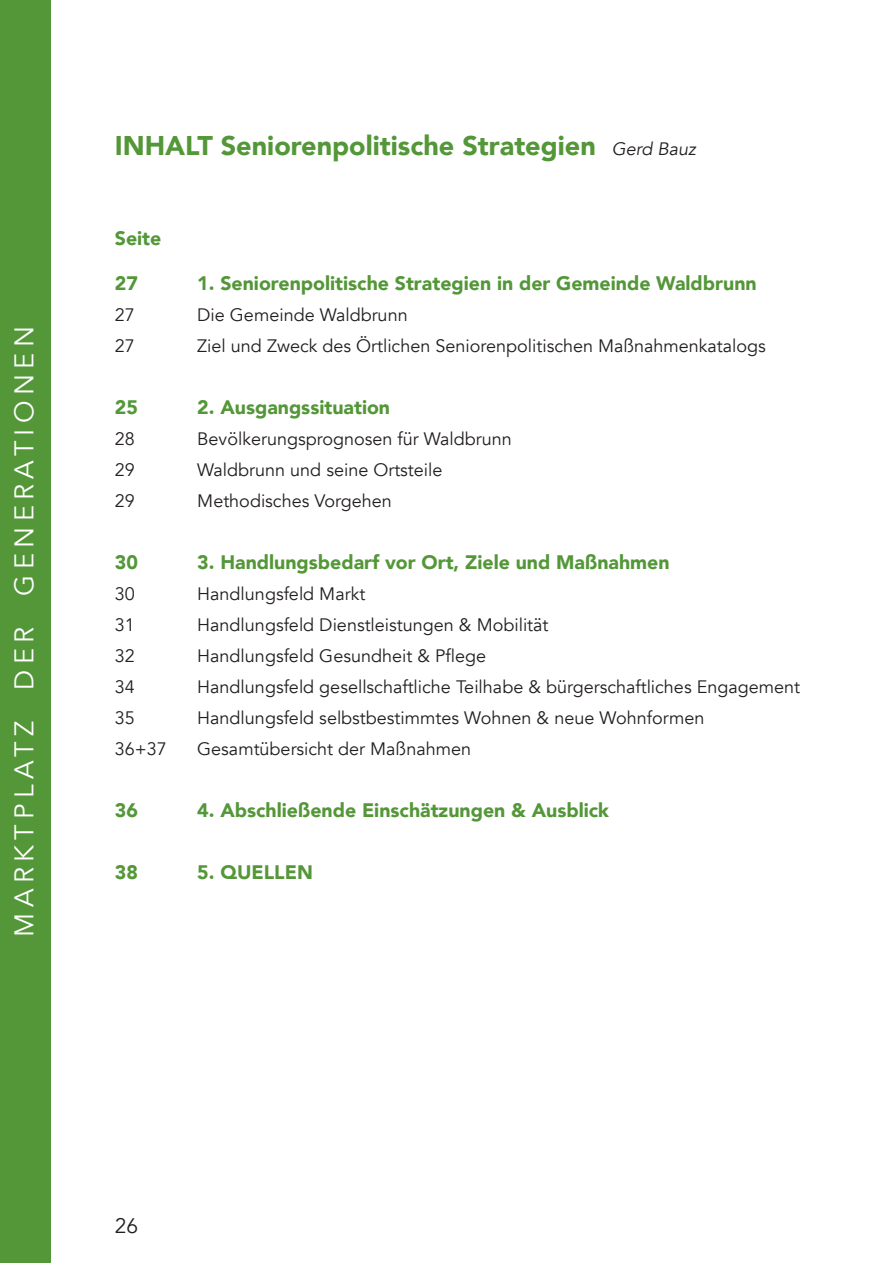
<style>
.page{position:relative;width:893px;height:1263px;background:#fff}
.page>*{position:absolute;margin:0;border:0;box-sizing:border-box;transform-origin:0 0}
.t1{font:900 27px "Avenir";color:#539738}
.t2{font:27px "Avenir";letter-spacing:.2em;color:#fff}
.t3{font:21px "Avenir";color:#231f20}
.t4{font:900 19.5px "Avenir";color:#539738}
.t5{font:18px "Avenir";color:#231f20}
.s1{font-weight:400;font-style:italic;font-size:18px;color:#231f20}
</style>
<div class="page">
<div style="left:0;top:0;width:51px;height:1263px;background:#539738"></div>
<h1 class="t2" style="left:8px;top:937px;width:612px;rotate:-90deg">MARKTPLATZ DER GENERATIONEN</h1>
<h1 class="t1" style="left:115px;top:122px;width:583px">INHALT Seniorenpolitische Strategien <span class="s1">Gerd Bauz</span></h1>
<p class="t4" style="left:115px;top:221px;width:48px">Seite</p>
<p class="t4" style="left:115px;top:266px;width:25px">27</p>
<p class="t4" style="left:197px;top:266px;width:561px">1. Seniorenpolitische Strategien in der Gemeinde Waldbrunn</p>
<p class="t5" style="left:115px;top:304px;width:22px">27</p>
<p class="t5" style="left:197px;top:304px;width:212px">Die Gemeinde Waldbrunn</p>
<p class="t5" style="left:115px;top:335px;width:22px">27</p>
<p class="t5" style="left:197px;top:335px;width:570px">Ziel und Zweck des Örtlichen Seniorenpolitischen Maßnahmenkatalogs</p>
<p class="t4" style="left:115px;top:390px;width:25px">25</p>
<p class="t4" style="left:197px;top:390px;width:194px">2. Ausgangssituation</p>
<p class="t5" style="left:115px;top:428px;width:22px">28</p>
<p class="t5" style="left:197px;top:428px;width:316px">Bevölkerungsprognosen für Waldbrunn</p>
<p class="t5" style="left:115px;top:459px;width:22px">29</p>
<p class="t5" style="left:197px;top:459px;width:247px">Waldbrunn und seine Ortsteile</p>
<p class="t5" style="left:115px;top:490px;width:22px">29</p>
<p class="t5" style="left:197px;top:490px;width:196px">Methodisches Vorgehen</p>
<p class="t4" style="left:115px;top:545px;width:25px">30</p>
<p class="t4" style="left:197px;top:545px;width:474px">3. Handlungsbedarf vor Ort, Ziele und Maßnahmen</p>
<p class="t5" style="left:115px;top:583px;width:22px">30</p>
<p class="t5" style="left:197px;top:583px;width:169px">Handlungsfeld Markt</p>
<p class="t5" style="left:115px;top:614px;width:22px">31</p>
<p class="t5" style="left:197px;top:614px;width:353px">Handlungsfeld Dienstleistungen &amp; Mobilität</p>
<p class="t5" style="left:115px;top:645px;width:22px">32</p>
<p class="t5" style="left:197px;top:645px;width:290px">Handlungsfeld Gesundheit &amp; Pflege</p>
<p class="t5" style="left:115px;top:676px;width:22px">34</p>
<p class="t5" style="left:197px;top:676px;width:604px">Handlungsfeld gesellschaftliche Teilhabe &amp; bürgerschaftliches Engagement</p>
<p class="t5" style="left:115px;top:707px;width:22px">35</p>
<p class="t5" style="left:197px;top:707px;width:509px">Handlungsfeld selbstbestimmtes Wohnen &amp; neue Wohnformen</p>
<p class="t5" style="left:115px;top:738px;width:54px">36+37</p>
<p class="t5" style="left:197px;top:738px;width:275px">Gesamtübersicht der Maßnahmen</p>
<p class="t4" style="left:115px;top:793px;width:25px">36</p>
<p class="t4" style="left:197px;top:793px;width:413px">4. Abschließende Einschätzungen &amp; Ausblick</p>
<p class="t4" style="left:115px;top:855px;width:25px">38</p>
<p class="t4" style="left:197px;top:855px;width:117px">5. QUELLEN</p>
<p class="t3" style="left:115px;top:1213px;width:25px">26</p>
</div>
